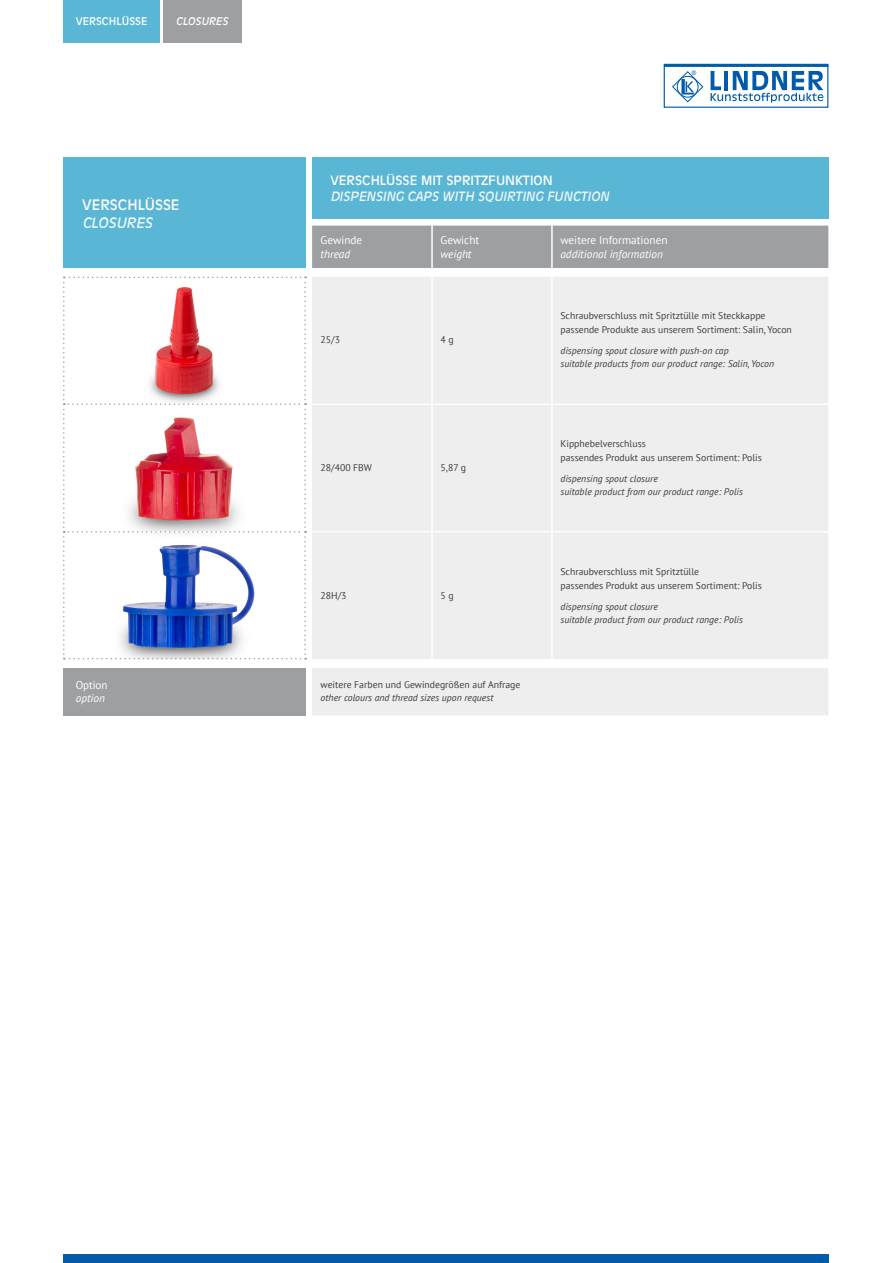
<style>
.page{position:relative;width:893px;height:1263px;background:#fff}
.page>*{position:absolute;margin:0;border:0;box-sizing:border-box;transform-origin:0 0}
.t1{font:14.25px "Antique Olive CE";color:#fff}
.t2{font:italic 14.25px "Antique Olive CE";color:#fff}
.t3{font:italic 12.75px "Antique Olive CE";color:#fff}
.t4{font:12.75px "Antique Olive CE";color:#fff}
.t5{font:11.25px "PT Sans";color:#fff}
.t6{font:italic 11.25px "PT Sans";color:#fff}
.t7{font:10.5px "Antique Olive CE";color:#fff}
.t8{font:italic 10.5px "Antique Olive CE";color:#fff}
.t9{font:9.75px "PT Sans";color:#3e3e3f}
.t10{font:italic 9.75px "PT Sans";color:#3e3e3f}
.t11{font:6px "Arial";color:#015aaa}
</style>
<div class="page">
<div style="left:63px;top:1254px;width:765px;height:9px;background:#015aaa"></div>
<div style="left:664px;top:64px;width:164px;height:44px;border:1px solid #015aaa"></div>
<hr style="left:664px;top:65px;width:164px;height:2px;background:#015aaa">
<svg style="left:711px;top:71px;width:112px;height:32px"></svg>
<svg style="left:672px;top:71px;width:32px;height:32px"></svg>
<div style="left:677px;top:76px;width:22px;height:22px;border:1px solid #015aaa;border-radius:50%"></div>
<div style="left:63px;top:0;width:96px;height:43px;background:#59b6d5"></div>
<div style="left:164px;top:0;width:78px;height:43px;background:#9d9fa2"></div>
<div style="left:312px;top:157px;width:516px;height:62px;background:#59b6d5"></div>
<div style="left:312px;top:226px;width:516px;height:42px;background:#9d9fa2"></div>
<div style="left:312px;top:668px;width:516px;height:46px;background:#eeeeef"></div>
<hr style="left:431px;top:226px;width:2px;height:42px;background:#fff">
<hr style="left:551px;top:226px;width:2px;height:42px;background:#fff">
<hr style="left:312px;top:714px;width:120px;height:1px;background:#eeeeef">
<hr style="left:432px;top:714px;width:120px;height:1px;background:#eeeeef">
<hr style="left:552px;top:714px;width:276px;height:1px;background:#eeeeef">
<svg style="left:63px;top:277px;width:765px;height:383px"></svg>
<div style="left:63px;top:157px;width:242px;height:111px;background:#59b6d5"></div>
<div style="left:63px;top:668px;width:243px;height:47px;background:#9d9fa2"></div>
<p class="t7" style="left:76px;top:15px;width:73px">VERSCHLÜSSE</p>
<p class="t8" style="left:176px;top:15px;width:53px">CLOSURES</p>
<p class="t1" style="left:82px;top:197px;width:99px">VERSCHLÜSSE</p>
<h1 class="t2" style="left:82px;top:214px;width:72px">CLOSURES</h1>
<p class="t5" style="left:76px;top:678px;width:33px">Option</p>
<p class="t6" style="left:76px;top:691px;width:31px">option</p>
<p class="t11" style="left:692px;top:69px;width:6px">®</p>
<p class="t4" style="left:330px;top:172px;width:224px">VERSCHLÜSSE MIT SPRITZFUNKTION</p>
<h2 class="t3" style="left:330px;top:189px;width:281px">DISPENSING CAPS WITH SQUIRTING FUNCTION</h2>
<p class="t5" style="left:321px;top:233px;width:43px">Gewinde</p>
<p class="t6" style="left:321px;top:246px;width:31px">thread</p>
<p class="t5" style="left:441px;top:233px;width:40px">Gewicht</p>
<p class="t6" style="left:441px;top:246px;width:32px">weight</p>
<p class="t5" style="left:560px;top:233px;width:109px">weitere Informationen</p>
<p class="t6" style="left:560px;top:246px;width:104px">additional information</p>
<p class="t9" style="left:321px;top:334px;width:21px">25/3</p>
<p class="t9" style="left:441px;top:334px;width:15px">4 g</p>
<p class="t9" style="left:321px;top:462px;width:53px">28/400 FBW</p>
<p class="t9" style="left:441px;top:462px;width:27px">5,87 g</p>
<p class="t9" style="left:321px;top:590px;width:27px">28H/3</p>
<p class="t9" style="left:441px;top:590px;width:15px">5 g</p>
<p class="t9" style="left:321px;top:678px;width:201px">weitere Farben und Gewindegrößen auf Anfrage</p>
<p class="t10" style="left:321px;top:691px;width:174px">other colours and thread sizes upon request</p>
<p class="t9" style="left:560px;top:310px;width:207px">Schraubverschluss mit Spritztülle mit Steckkappe</p>
<p class="t9" style="left:560px;top:323px;width:233px">passende Produkte aus unserem Sortiment: Salin, Yocon</p>
<p class="t10" style="left:560px;top:344px;width:170px">dispensing spout closure with push-on cap</p>
<p class="t10" style="left:560px;top:358px;width:215px">suitable products from our product range: Salin, Yocon</p>
<p class="t9" style="left:560px;top:438px;width:87px">Kipphebelverschluss</p>
<p class="t9" style="left:560px;top:451px;width:203px">passendes Produkt aus unserem Sortiment: Polis</p>
<p class="t10" style="left:560px;top:472px;width:99px">dispensing spout closure</p>
<p class="t10" style="left:560px;top:486px;width:184px">suitable product from our product range: Polis</p>
<p class="t9" style="left:560px;top:566px;width:140px">Schraubverschluss mit Spritztülle</p>
<p class="t9" style="left:560px;top:579px;width:203px">passendes Produkt aus unserem Sortiment: Polis</p>
<p class="t10" style="left:560px;top:600px;width:99px">dispensing spout closure</p>
<p class="t10" style="left:560px;top:614px;width:184px">suitable product from our product range: Polis</p>
</div>
